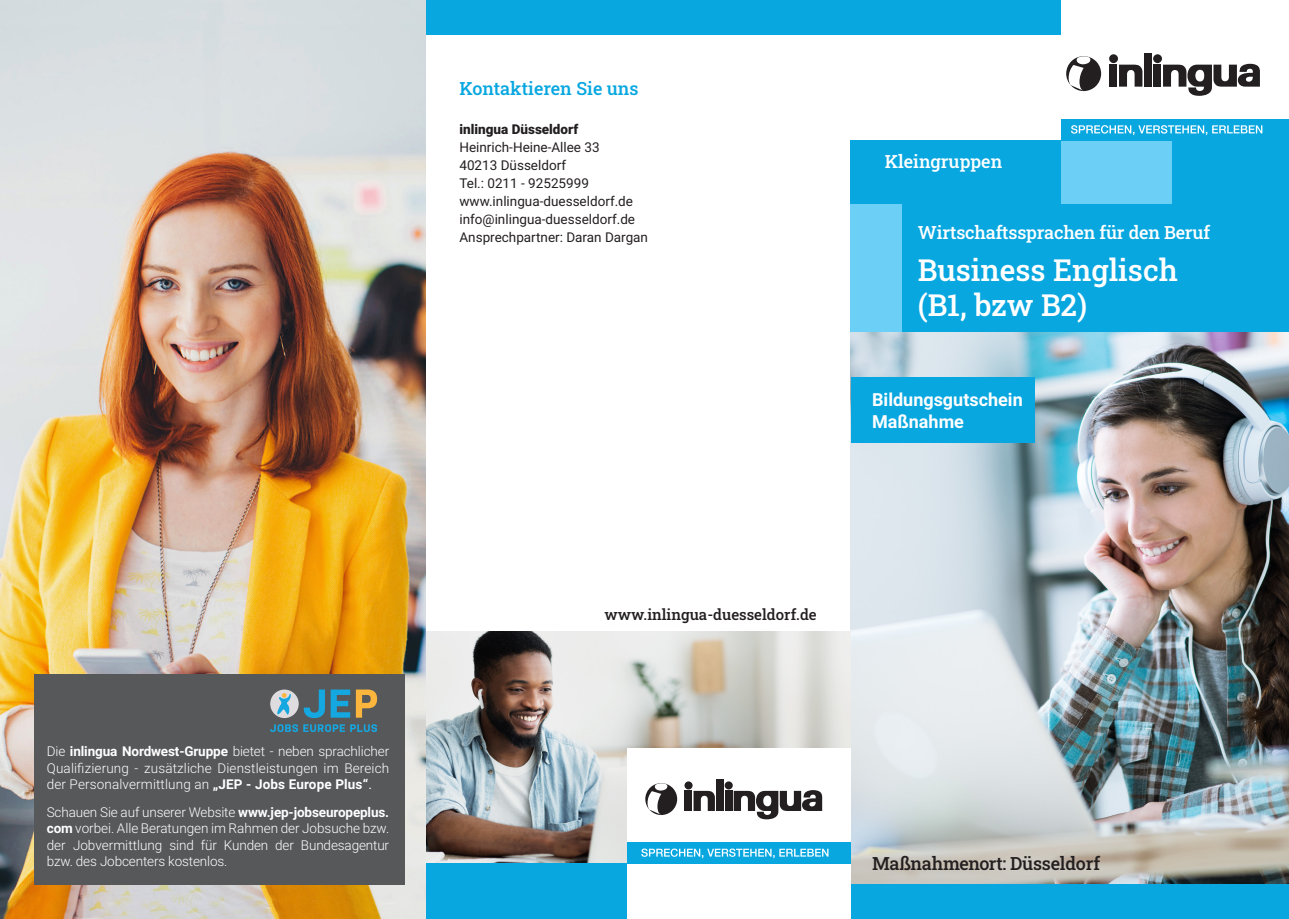
<style>
.page{position:relative;width:1289px;height:919px;background:#fff}
.page>*{position:absolute;margin:0;border:0;box-sizing:border-box;transform-origin:0 0}
.t1{font:500 30px/34.5px "Roboto Slab";color:#fff}
.t2{font:500 18px "Roboto Slab";letter-spacing:-.01em;color:#fff}
.t3{font:700 18px/21.6px "Roboto";color:#fff}
.t4{font:500 18px "Roboto Slab";letter-spacing:-.01em;color:#231f20}
.t5{font:500 18px "Roboto Slab";color:#08a7e0}
.t6{font:500 15px "Roboto Slab";color:#231f20}
.t7{font:300 13.5px/16.5px "Roboto";letter-spacing:-.005em;color:#fff;text-align:justify}
.t8{font:13.5px/18px "Roboto";color:#231f20}
.t9{font:900 13.5px "Roboto";color:#231f20}
.s1{font-weight:700}
.s2{font-weight:400}
</style>
<div class="page">
<img style="left:850px;top:332px;width:438px;height:552px">
<div style="left:838px;top:884px;width:450px;height:34px;background:#08a7e0"></div>
<img style="left:425px;top:631px;width:425px;height:232px">
<div style="left:850px;top:140px;width:438px;height:192px;background:#08a7e0"></div>
<div style="left:1061px;top:140px;width:110px;height:64px;background:#6bcff6"></div>
<div style="left:850px;top:204px;width:51px;height:128px;background:#6bcff6"></div>
<div style="left:1109px;top:64px;width:8px;height:23px;background:#231f20"></div>
<svg style="left:1119px;top:65px;width:23px;height:22px"></svg>
<div style="left:1144px;top:53px;width:7px;height:34px;background:#231f20"></div>
<div style="left:1153px;top:64px;width:8px;height:23px;background:#231f20"></div>
<div style="left:1109px;top:54px;width:8px;height:9px;background:#231f20;border-radius:50%"></div>
<div style="left:1153px;top:54px;width:8px;height:9px;background:#231f20;border-radius:50%"></div>
<svg style="left:1066px;top:56px;width:35px;height:35px"></svg>
<svg style="left:1163px;top:64px;width:96px;height:32px"></svg>
<div style="left:1061px;top:119px;width:227px;height:21px;background:#08a7e0"></div>
<svg style="left:1071px;top:125px;width:191px;height:10px"></svg>
<div style="left:425px;top:0;width:636px;height:34px;background:#08a7e0"></div>
<div style="left:425px;top:863px;width:413px;height:55px;background:#08a7e0"></div>
<div style="left:627px;top:748px;width:223px;height:170px;background:#fff"></div>
<div style="left:685px;top:790px;width:7px;height:20px;background:#231f20"></div>
<svg style="left:693px;top:790px;width:22px;height:20px"></svg>
<div style="left:716px;top:779px;width:7px;height:31px;background:#231f20"></div>
<div style="left:725px;top:790px;width:7px;height:20px;background:#231f20"></div>
<div style="left:684px;top:781px;width:8px;height:8px;background:#231f20;border-radius:50%"></div>
<div style="left:724px;top:781px;width:8px;height:8px;background:#231f20;border-radius:50%"></div>
<svg style="left:645px;top:783px;width:32px;height:32px"></svg>
<div style="left:655px;top:783px;width:12px;height:7px;background:#fff;border-radius:50%"></div>
<svg style="left:733px;top:790px;width:89px;height:29px"></svg>
<div style="left:627px;top:842px;width:223px;height:21px;background:#08a7e0"></div>
<svg style="left:641px;top:848px;width:187px;height:10px"></svg>
<img style="left:0;top:0;width:425px;height:918px">
<div style="left:34px;top:674px;width:370px;height:210px;background:#57585a"></div>
<svg style="left:304px;top:689px;width:46px;height:29px"></svg>
<svg style="left:356px;top:689px;width:21px;height:28px"></svg>
<svg style="left:270px;top:724px;width:107px;height:8px"></svg>
<div style="left:270px;top:689px;width:29px;height:29px;background:#dedcdf;border-radius:50%"></div>
<svg style="left:277px;top:693px;width:14px;height:21px"></svg>
<div style="left:850px;top:377px;width:184px;height:66px;background:#08a7e0"></div>
<h2 class="t5" style="left:459px;top:77px;width:181px">Kontaktieren Sie uns</h2>
<p class="t9" style="left:459px;top:120px;width:120px">inlingua Düsseldorf</p>
<p class="t8" style="left:459px;top:138px;width:190px">Heinrich-Heine-Allee 33<br>40213 Düsseldorf<br>Tel.: 0211 - 92525999 www.inlingua-duesseldorf.de info@inlingua-duesseldorf.de<br>Ansprechpartner: Daran Dargan</p>
<h2 class="t2" style="left:884px;top:149px;width:119px">Kleingruppen</h2>
<h2 class="t2" style="left:917px;top:220px;width:294px">Wirtschaftssprachen für den Beruf</h2>
<h1 class="t1" style="left:917px;top:252px;width:262px">Business Englisch (B1, bzw B2)</h1>
<h2 class="t3" style="left:872px;top:388px;width:152px">Bildungsgutschein<br>Maßnahme</h2>
<p class="t7" style="left:47px;top:742px;width:344px">Die <span class="s1">inlingua Nordwest-Gruppe</span> bietet - neben sprachlicher Qualifizierung - zusätzliche Dienstleistungen im Bereich der Personalvermittlung an <span class="s1">„JEP - Jobs Europe Plus“</span><span class="s2">.</span></p>
<p class="t7" style="left:47px;top:802px;width:344px">Schauen Sie auf unserer Website <span class="s1">www.jep-jobseuropeplus. com</span> vorbei. Alle Beratungen im Rahmen der Jobsuche bzw. der Jobvermittlung sind für Kunden der Bundesagentur bzw. des Jobcenters kostenlos.</p>
<p class="t6" style="left:604px;top:604px;width:214px">www.inlingua-duesseldorf.de</p>
<h2 class="t4" style="left:872px;top:850px;width:230px">Maßnahmenort: Düsseldorf</h2>
</div>
